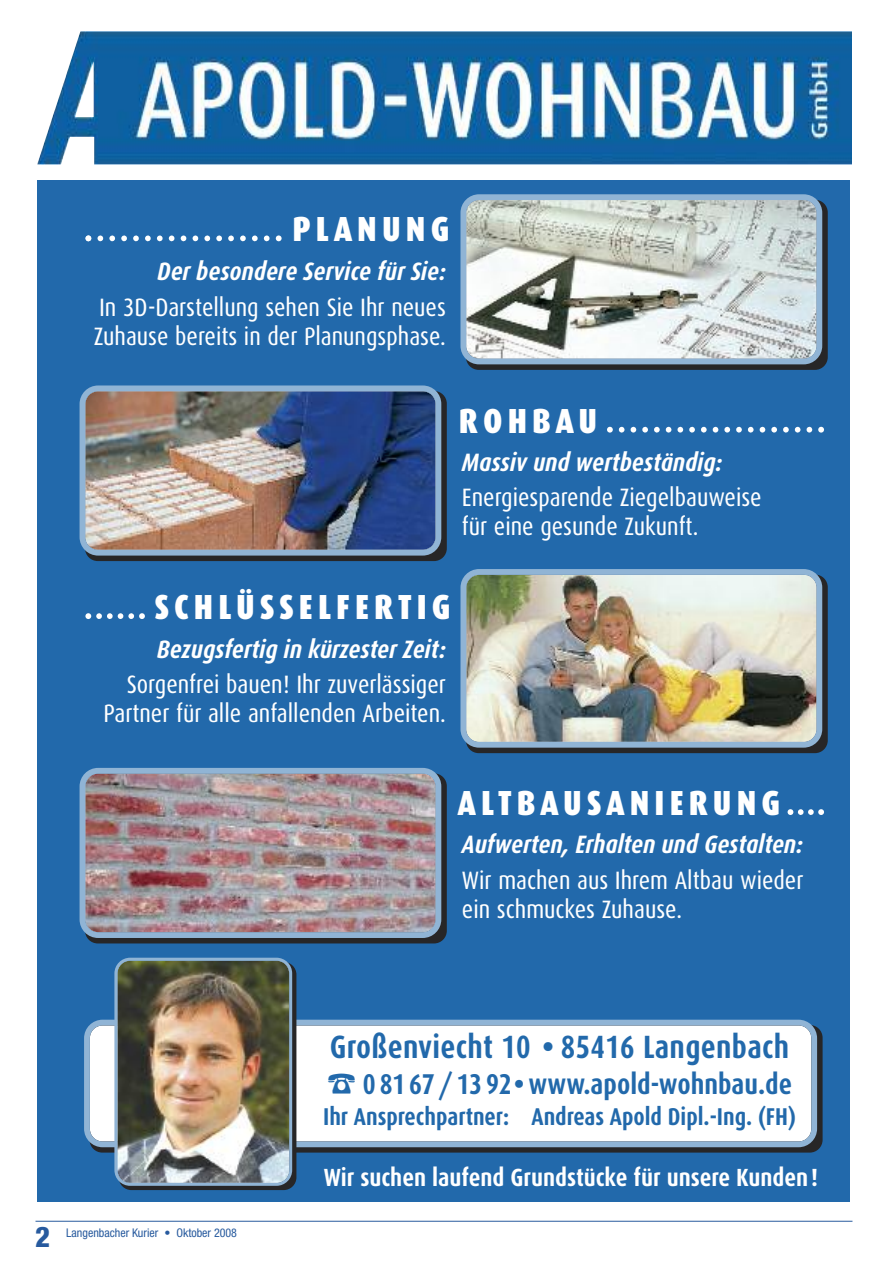
<style>
.page{position:relative;width:893px;height:1263px;background:#fff}
.page>*{position:absolute;margin:0;border:0;box-sizing:border-box;transform-origin:0 0}
.t1{font:900 34.8px "Dax Condensed";letter-spacing:.15em;color:#fff}
.t2{font:700 32.25px "Dax Condensed";letter-spacing:.01em;color:#2269ab}
.t3{font:700 28.65px "Dax Condensed";color:#2269ab}
.t4{font:800 condensed 28.5px "Helvetica Neue";color:#275a9e}
.t5{font:25.2px/29.1px "Dax Condensed";color:#fff}
.t6{font:italic 700 25.2px "Dax Condensed";color:#fff}
.t7{font:700 24.9px "Dax Condensed";color:#fff}
.t8{font:700 24.3px "Dax Condensed";color:#2269ab}
.t9{font:condensed 12px "Helvetica Neue";color:#275a9e}
</style>
<div class="page">
<div style="left:37px;top:180px;width:813px;height:1021px;background:#2269ab"></div>
<img style="left:37px;top:31px;width:814px;height:133px">
<svg style="left:466px;top:200px;width:362px;height:170px;background:#2c2f33"></svg>
<svg style="left:460px;top:194px;width:362px;height:170px;background:#c0c9c8"></svg>
<div style="left:85px;top:391px;width:362px;height:170px;background:#272627;border-radius:13px"></div>
<img style="left:80px;top:385px;width:361px;height:171px">
<svg style="left:85px;top:235px;width:197px;height:6px"></svg>
<div style="left:466px;top:574px;width:362px;height:179px;background:#272627;border-radius:13px"></div>
<img style="left:460px;top:569px;width:362px;height:179px">
<svg style="left:85px;top:613px;width:60px;height:6px"></svg>
<svg style="left:607px;top:427px;width:217px;height:6px"></svg>
<div style="left:85px;top:773px;width:362px;height:170px;background:#272627;border-radius:13px"></div>
<img style="left:80px;top:768px;width:361px;height:170px">
<svg style="left:788px;top:809px;width:36px;height:6px"></svg>
<svg style="left:90px;top:1025px;width:733px;height:127px;background:#2b2c30"></svg>
<svg style="left:84px;top:1020px;width:733px;height:127px;background:#f1f5f8"></svg>
<div style="left:119px;top:962px;width:177px;height:228px;background:linear-gradient(to right,#272627,#272627);border-radius:13px"></div>
<img style="left:114px;top:958px;width:178px;height:228px">
<hr style="left:36px;top:1221px;width:816px;height:1px;background:#275a9e">
<h1 class="t1" style="left:292px;top:214px;width:159px">PLANUNG</h1>
<p class="t6" style="left:157px;top:260px;width:290px">Der besondere Service für Sie:</p>
<p class="t5" style="left:94px;top:294px;width:354px">In 3D-Darstellung sehen Sie Ihr neues<br>Zuhause bereits in der Planungsphase.</p>
<h1 class="t1" style="left:459px;top:405px;width:140px">ROHBAU</h1>
<p class="t6" style="left:462px;top:451px;width:262px">Massiv und wertbeständig:</p>
<p class="t5" style="left:462px;top:484px;width:301px">Energiesparende Ziegelbauweise für eine gesunde Zukunft.</p>
<h1 class="t1" style="left:155px;top:592px;width:298px">SCHLÜSSELFERTIG</h1>
<p class="t6" style="left:157px;top:638px;width:290px">Bezugsfertig in kürzester Zeit:</p>
<p class="t5" style="left:104px;top:671px;width:344px;text-align:right">Sorgenfrei bauen! Ihr zuverlässiger<br>Partner für alle anfallenden Arbeiten.</p>
<h1 class="t1" style="left:458px;top:788px;width:324px">ALTBAUSANIERUNG</h1>
<p class="t6" style="left:462px;top:833px;width:343px">Aufwerten, Erhalten und Gestalten:</p>
<p class="t5" style="left:462px;top:867px;width:343px">Wir machen aus Ihrem Altbau wieder ein schmuckes Zuhause.</p>
<p class="t4" style="left:35px;top:1226px;width:16px">2</p>
<p class="t9" style="left:66px;top:1228px;width:172px">Langenbacher Kurier • Oktober 2008</p>
<p class="t2" style="left:330px;top:1033px;width:461px">Großenviecht 10 • 85416 Langenbach</p>
<p class="t3" style="left:327px;top:1071px;width:467px">☎ 0 81 67 / 13 92•www.apold-wohnbau.de</p>
<p class="t8" style="left:323px;top:1106px;width:474px">Ihr Ansprechpartner: Andreas Apold Dipl.-Ing. (FH)</p>
<p class="t7" style="left:324px;top:1166px;width:496px">Wir suchen laufend Grundstücke für unsere Kunden!</p>
</div>
